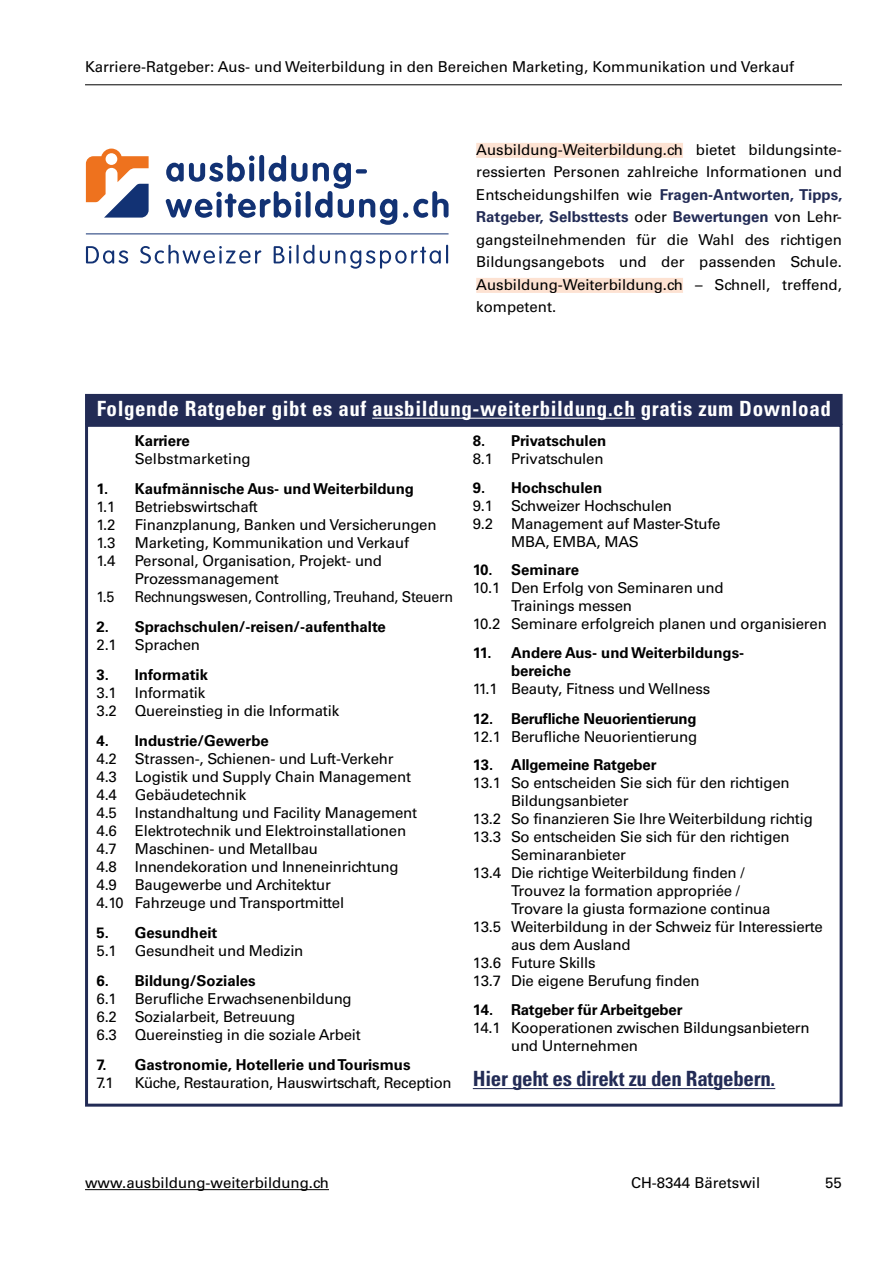
<style>
.page{position:relative;width:893px;height:1263px;background:#fff}
.page>*{position:absolute;margin:0;border:0;box-sizing:border-box;transform-origin:0 0}
.t1{font:700 condensed 21px "Univers LT Pro";letter-spacing:.03em;color:#fff}
.t2{font:700 condensed 21px "Univers LT Pro";letter-spacing:-.015em;color:#222b55}
.t3{font:15px/18px "Univers LT Pro 55 Roman";letter-spacing:-.015em;color:#000}
.t4{font:700 15px/18px "Univers LT Pro 65";color:#000}
.t5{font:700 15px/22.5px "Univers LT Pro 65";color:#222b55}
.t6{font:15px "Univers LT Pro 55 Roman";letter-spacing:-.015em;color:#000;scale:.94 1}
.t7{font:15px "Univers LT Pro 55 Roman";letter-spacing:-.015em;color:#000;scale:.96 1}
.s1{font-family:"Univers LT Pro 55 Roman";font-weight:400;color:#000}
</style>
<div class="page">
<hr style="left:85px;top:84px;width:757px;height:1px;background:#000">
<hr style="left:85px;top:1189px;width:244px;height:1px;background:#000">
<svg style="left:166px;top:155px;width:88px;height:27px"></svg>
<div style="left:259px;top:155px;width:5px;height:26px;background:#123274;border-radius:3px"></div>
<svg style="left:269px;top:155px;width:38px;height:27px"></svg>
<svg style="left:166px;top:191px;width:135px;height:27px"></svg>
<div style="left:306px;top:191px;width:5px;height:27px;background:#123274;border-radius:3px"></div>
<svg style="left:313px;top:163px;width:84px;height:62px"></svg>
<svg style="left:403px;top:191px;width:46px;height:27px"></svg>
<svg style="left:86px;top:246px;width:42px;height:18px"></svg>
<svg style="left:140px;top:245px;width:121px;height:19px"></svg>
<svg style="left:274px;top:246px;width:17px;height:18px"></svg>
<hr style="left:296px;top:245px;width:3px;height:19px;background:#123274">
<svg style="left:303px;top:245px;width:11px;height:19px"></svg>
<svg style="left:320px;top:245px;width:128px;height:24px"></svg>
<hr style="left:86px;top:233px;width:363px;height:1px;background:#123274">
<svg style="left:86px;top:149px;width:63px;height:69px"></svg>
<div style="left:476px;top:143px;width:207px;height:15px;background:#fde2d2"></div>
<div style="left:476px;top:278px;width:207px;height:15px;background:#fde2d2"></div>
<div style="left:85px;top:394px;width:758px;height:31px;background:#222b55"></div>
<hr style="left:473px;top:1088px;width:302px;height:1px;background:#222b55">
<div style="left:85px;top:424px;width:758px;height:683px;border:3px solid #222b55"></div>
<hr style="left:372px;top:418px;width:263px;height:1px;background:#fff">
<p class="t3" style="left:85px;top:57px;width:711px">Karriere-Ratgeber: Aus- und Weiterbildung in den Bereichen Marketing, Kommunikation und Verkauf</p>
<p class="t3" style="left:476px;top:138px;width:367px;line-height:22.5px">Ausbildung-Weiterbildung.ch bietet bildungsinte&shy;ressierten Personen zahlreiche Informationen und</p>
<p class="t5" style="left:476px;top:183px;width:368px"><span class="s1">Entscheidungshilfen wie</span> Fragen-Antworten, Tipps,<br>Ratgeber, Selbsttests <span class="s1">oder</span> Bewertungen <span class="s1">von Lehr-</span></p>
<p class="t3" style="left:476px;top:228px;width:367px;line-height:22.5px;text-align:justify">gangsteilnehmenden für die Wahl des richtigen Bildungsangebots und der passenden Schule.<br>Ausbildung-Weiterbildung.ch – Schnell, treffend, kompetent.</p>
<h1 class="t1" style="left:97px;top:396px;width:736px">Folgende Ratgeber gibt es auf ausbildung-weiterbildung.ch gratis zum Download</h1>
<p class="t4" style="left:135px;top:431px;width:57px">Karriere</p>
<p class="t3" style="left:135px;top:449px;width:117px">Selbstmarketing</p>
<p class="t4" style="left:97px;top:479px;width:319px">1. Kaufmännische Aus- und Weiterbildung</p>
<p class="t3" style="left:97px;top:497px;width:20px">1.1</p>
<p class="t3" style="left:135px;top:497px;width:125px">Betriebswirtschaft</p>
<p class="t3" style="left:97px;top:515px;width:20px">1.2</p>
<p class="t3" style="left:135px;top:515px;width:303px">Finanzplanung, Banken und Versicherungen</p>
<p class="t3" style="left:97px;top:533px;width:20px">1.3</p>
<p class="t3" style="left:135px;top:533px;width:276px">Marketing, Kommunikation und Verkauf</p>
<p class="t3" style="left:97px;top:551px;width:20px">1.4</p>
<p class="t3" style="left:135px;top:551px;width:249px">Personal, Organisation, Projekt- und<br>Prozessmanagement</p>
<p class="t7" style="left:97px;top:586px;width:20px">1.5</p>
<p class="t6" style="left:135px;top:586px;width:340px">Rechnungswesen, Controlling, Treuhand, Steuern</p>
<p class="t4" style="left:97px;top:617px;width:291px">2. Sprachschulen/-reisen/-aufenthalte</p>
<p class="t3" style="left:97px;top:635px;width:105px">2.1 Sprachen</p>
<p class="t4" style="left:97px;top:665px;width:113px">3. Informatik</p>
<p class="t3" style="left:97px;top:683px;width:244px">3.1 Informatik<br>3.2 Quereinstieg in die Informatik</p>
<p class="t4" style="left:97px;top:731px;width:174px">4. Industrie/Gewerbe</p>
<p class="t3" style="left:97px;top:749px;width:322px">4.2 Strassen-, Schienen- und Luft-Verkehr 4.3 Logistik und Supply Chain Management 4.4 Gebäudetechnik<br>4.5 Instandhaltung und Facility Management 4.6 Elektrotechnik und Elektroinstallationen 4.7 Maschinen- und Metallbau<br>4.8 Innendekoration und Inneneinrichtung 4.9 Baugewerbe und Architektur<br>4.10 Fahrzeuge und Transportmittel</p>
<p class="t4" style="left:97px;top:923px;width:122px">5. Gesundheit</p>
<p class="t3" style="left:97px;top:941px;width:208px">5.1 Gesundheit und Medizin</p>
<p class="t4" style="left:97px;top:971px;width:161px">6. Bildung/Soziales</p>
<p class="t3" style="left:97px;top:989px;width:266px">6.1 Berufliche Erwachsenenbildung<br>6.2 Sozialarbeit, Betreuung<br>6.3 Quereinstieg in die soziale Arbeit</p>
<p class="t4" style="left:97px;top:1055px;width:316px">7. Gastronomie, Hotellerie und Tourismus</p>
<p class="t3" style="left:97px;top:1073px;width:19px">7.1</p>
<p class="t3" style="left:135px;top:1073px;width:318px">Küche, Restauration, Hauswirtschaft, Reception</p>
<p class="t4" style="left:473px;top:431px;width:135px">8. Privatschulen</p>
<p class="t3" style="left:473px;top:449px;width:132px">8.1 Privatschulen</p>
<p class="t4" style="left:473px;top:478px;width:131px">9. Hochschulen</p>
<p class="t3" style="left:473px;top:496px;width:201px">9.1 Schweizer Hochschulen</p>
<p class="t3" style="left:473px;top:514px;width:249px">9.2 Management auf Master-Stufe</p>
<p class="t3" style="left:511px;top:532px;width:129px">MBA, EMBA, MAS</p>
<p class="t4" style="left:473px;top:560px;width:108px">10. Seminare</p>
<p class="t3" style="left:473px;top:578px;width:252px">10.1 Den Erfolg von Seminaren und</p>
<p class="t3" style="left:511px;top:596px;width:123px">Trainings messen</p>
<p class="t3" style="left:473px;top:614px;width:355px">10.2 Seminare erfolgreich planen und organisieren</p>
<p class="t4" style="left:511px;top:643px;width:235px;text-indent:-38px">11. Andere Aus- und Weiterbildungs&shy;bereiche</p>
<p class="t3" style="left:473px;top:679px;width:239px">11.1 Beauty, Fitness und Wellness</p>
<p class="t4" style="left:473px;top:709px;width:225px">12. Berufliche Neuorientierung</p>
<p class="t3" style="left:473px;top:727px;width:226px">12.1 Berufliche Neuorientierung</p>
<p class="t4" style="left:473px;top:755px;width:185px">13. Allgemeine Ratgeber</p>
<p class="t3" style="left:473px;top:773px;width:318px">13.1 So entscheiden Sie sich für den richtigen</p>
<p class="t3" style="left:511px;top:791px;width:119px">Bildungsanbieter</p>
<p class="t3" style="left:473px;top:809px;width:341px">13.2 So finanzieren Sie Ihre Weiterbildung richtig</p>
<p class="t3" style="left:473px;top:827px;width:318px">13.3 So entscheiden Sie sich für den richtigen</p>
<p class="t3" style="left:511px;top:845px;width:116px">Seminaranbieter</p>
<p class="t3" style="left:473px;top:863px;width:273px">13.4 Die richtige Weiterbildung finden /</p>
<p class="t3" style="left:511px;top:881px;width:230px">Trouvez la formation appropriée /</p>
<p class="t3" style="left:511px;top:899px;width:261px">Trovare la giusta formazione continua</p>
<p class="t3" style="left:473px;top:917px;width:352px">13.5 Weiterbildung in der Schweiz für Interessierte</p>
<p class="t3" style="left:511px;top:935px;width:121px">aus dem Ausland</p>
<p class="t3" style="left:473px;top:953px;width:124px">13.6 Future Skills</p>
<p class="t3" style="left:473px;top:971px;width:228px">13.7 Die eigene Berufung finden</p>
<p class="t4" style="left:473px;top:1000px;width:211px">14. Ratgeber für Arbeitgeber</p>
<p class="t3" style="left:511px;top:1018px;width:300px;text-indent:-38px">14.1 Kooperationen zwischen Bildungsanbietern und Unternehmen</p>
<h1 class="t2" style="left:473px;top:1066px;width:304px">Hier geht es direkt zu den Ratgebern.</h1>
<p class="t3" style="left:85px;top:1173px;width:245px">www.ausbildung-weiterbildung.ch</p>
<p class="t3" style="left:631px;top:1173px;width:131px">CH-8344 Bäretswil</p>
<p class="t3" style="left:825px;top:1173px;width:18px">55</p>
</div>
